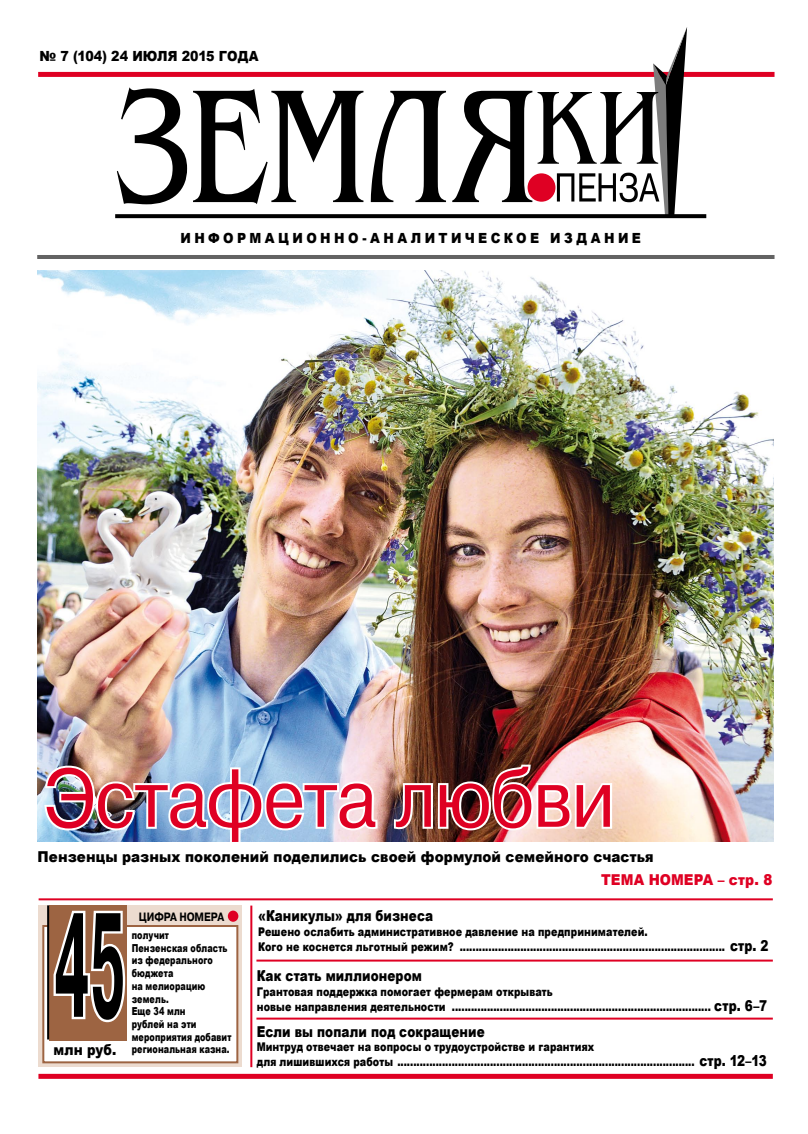
<style>
.page{position:relative;width:808px;height:1134px;background:#fff}
.page>*{position:absolute;margin:0;border:0;box-sizing:border-box;transform-origin:0 0}
.t1{font:700 148px "Pragmatica C";color:#000;scale:.37 1}
.t2{font:82px "Pragmatica C";letter-spacing:-.02em;color:#df0023;scale:.9 1}
.t3{font:900 15px "Arial";letter-spacing:.01em;color:#000;scale:.8 1}
.t4{font:900 15px "Arial";letter-spacing:.01em;color:#000;scale:.9 1}
.t5{font:900 15px "Arial";letter-spacing:.005em;color:#df0023;scale:.9 1}
.t6{font:900 15px "Arial";letter-spacing:.01em;color:#000;scale:.85 1}
.t7{font:900 14px "Arial";letter-spacing:.265em;color:#000;scale:.9 1}
.t8{font:900 14px "Arial";color:#000;scale:.9 1}
.t9{font:900 12px/15px "Arial";letter-spacing:.01em;color:#000;scale:.8 1}
.t10{font:700 12px "Pragmatica C";letter-spacing:-.01em;color:#000;scale:.84 1}
.t11{font:900 11px/12.7px "Arial";letter-spacing:.015em;color:#000;scale:.73 1}
.s1{font-size:15px}
</style>
<div class="page">
<img style="left:38px;top:271px;width:735px;height:570px">
<hr style="left:37px;top:255px;width:737px;height:4px;background:#636363">
<div style="left:38px;top:72px;width:736px;height:5px;background:#df0023"></div>
<div style="left:528px;top:173px;width:27px;height:29px;background:#df0023;border-radius:50%"></div>
<svg style="left:117px;top:87px;width:415px;height:117px"></svg>
<svg style="left:537px;top:27px;width:150px;height:187px"></svg>
<svg style="left:115px;top:214px;width:591px;height:4px;background:#0a0a0a"></svg>
<div style="left:38px;top:1074px;width:735px;height:5px;background:#df0023"></div>
<hr style="left:256px;top:959px;width:517px;height:2px;background:#df0023">
<hr style="left:256px;top:1017px;width:517px;height:2px;background:#df0023">
<hr style="left:250px;top:905px;width:2px;height:162px;background:#df0023">
<div style="left:39px;top:905px;width:203px;height:162px;background:#ecdbcf"></div>
<div style="left:43px;top:926px;width:194px;height:136px;background:#fff"></div>
<div style="left:42px;top:925px;width:196px;height:138px;border:2px solid #9d6442"></div>
<div style="left:228px;top:910px;width:10px;height:12px;background:#df0023;border-radius:50%"></div>
<div style="left:49px;top:905px;width:78px;height:136px;background:#9d6442"></div>
<hr style="left:47px;top:905px;width:2px;height:134px;background:#000">
<svg style="left:53px;top:910px;width:75px;height:113px"></svg>
<hr style="left:39px;top:898px;width:734px;height:2px;background:#df0023">
<img style="left:42px;top:656px;width:337px;height:186px">
<img style="left:391px;top:762px;width:223px;height:71px">
<p class="t8" style="left:39px;top:46px;width:245px">№ 7 (104) 24 ИЮля 2015 ГОДА</p>
<p class="t7" style="left:180px;top:227px;width:513px">ИНФОРМАЦИОННО-АНАЛИТИЧЕСКОЕ ИЗДАНИЕ</p>
<p class="t2" style="left:43px;top:753px;width:637px">Эстафета любви</p>
<p class="t5" style="left:601px;top:868px;width:192px">ТЕМА НОМЕРА – стр. 8</p>
<p class="t4" style="left:38px;top:846px;width:686px">Пензенцы разных поколений поделились своей формулой семейного счастья</p>
<p class="t1" style="left:54px;top:884px;width:195px">45</p>
<p class="t6" style="left:54px;top:1038px;width:75px">млн руб.</p>
<p class="t10" style="left:139px;top:910px;width:103px">цифра номера</p>
<p class="t3" style="left:258px;top:905px;width:220px">«Каникулы» для бизнеса</p>
<p class="t9" style="left:258px;top:924px;width:639px">Решено ослабить административное давление на предпринимателей.<br>Кого не коснется льготный режим? ................................................................................... <span class="s1">стр. 2</span></p>
<p class="t3" style="left:257px;top:965px;width:208px">Как стать миллионером</p>
<p class="t9" style="left:257px;top:983px;width:639px">Грантовая поддержка помогает фермерам открывать<br>новые направления деятельности ................................................................................. <span class="s1">стр. 6–7</span></p>
<p class="t11" style="left:132px;top:928px;width:138px">получит<br>Пензенская область из федерального бюджета<br>на мелиорацию земель.<br>Еще 34 млн<br>рублей на эти мероприятия добавит региональная казна.</p>
<p class="t3" style="left:257px;top:1020px;width:286px">Если вы попали под сокращение</p>
<p class="t9" style="left:257px;top:1039px;width:639px">Минтруд отвечает на вопросы о трудоустройстве и гарантиях<br>для лишившихся работы ............................................................................................. <span class="s1">стр. 12–13</span></p>
</div>
